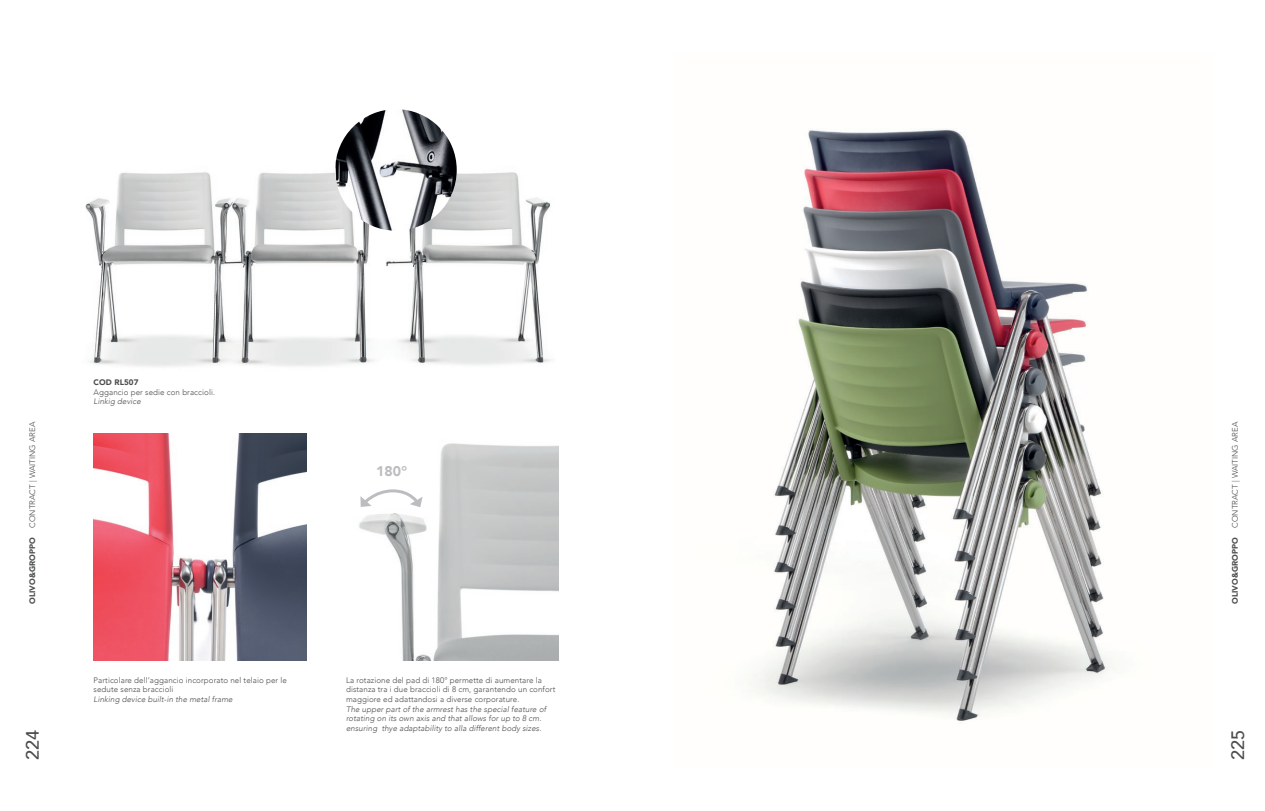
<style>
.page{position:relative;width:1265px;height:811px;background:#fff}
.page>*{position:absolute;margin:0;border:0;box-sizing:border-box;transform-origin:0 0}
.t1{font:500 18px "Avenir";color:#4b4c4d}
.t2{font:900 14px "Avenir";color:#bcbdc0}
.t3{font:300 8px/9.6px "Avenir";letter-spacing:.01em;color:#4b4c4d}
.t4{font:italic 300 8px/9.6px "Avenir";letter-spacing:.01em;color:#4b4c4d}
.t5{font:900 8px "Avenir";letter-spacing:.01em;color:#4b4c4d}
.s1{font-weight:900}
</style>
<div class="page">
<img style="left:85px;top:113px;width:466px;height:254px">
<img style="left:94px;top:434px;width:212px;height:226px">
<img style="left:335px;top:109px;width:121px;height:122px;border-radius:61px">
<img style="left:359px;top:443px;width:199px;height:217px">
<svg style="left:360px;top:488px;width:62px;height:19px"></svg>
<img style="left:755px;top:128px;width:357px;height:593px">
<p class="t3" style="left:28px;top:604px;width:184px;rotate:-90deg"><span class="s1">OLIVO&amp;GROPPO</span> CONTRACT | WAITING AREA</p>
<p class="t5" style="left:94px;top:375px;width:46px">COD RL507</p>
<p class="t3" style="left:94px;top:387px;width:123px">Aggancio per sedie con braccioli.</p>
<p class="t4" style="left:94px;top:397px;width:49px">Linkig device</p>
<h2 class="t2" style="left:376px;top:459px;width:32px">180°</h2>
<p class="t3" style="left:1230px;top:604px;width:184px;rotate:-90deg"><span class="s1">OLIVO&amp;GROPPO</span> CONTRACT | WAITING AREA</p>
<p class="t3" style="left:94px;top:675px;width:195px">Particolare dell’aggancio incorporato nel telaio per le sedute senza braccioli</p>
<p class="t4" style="left:94px;top:694px;width:141px">Linking device built-in the metal frame</p>
<p class="t3" style="left:346px;top:675px;width:211px">La rotazione del pad di 180° permette di aumentare la distanza tra i due braccioli di 8 cm, garantendo un confort maggiore ed adattandosi a diverse corporature.</p>
<p class="t4" style="left:346px;top:704px;width:202px">The upper part of the armrest has the special feature of rotating on its own axis and that allows for up to 8 cm. ensuring thye adaptability to alla different body sizes.</p>
<h1 class="t1" style="left:17px;top:760px;width:32px;rotate:-90deg">224</h1>
<h1 class="t1" style="left:1222px;top:760px;width:32px;rotate:-90deg">225</h1>
</div>
